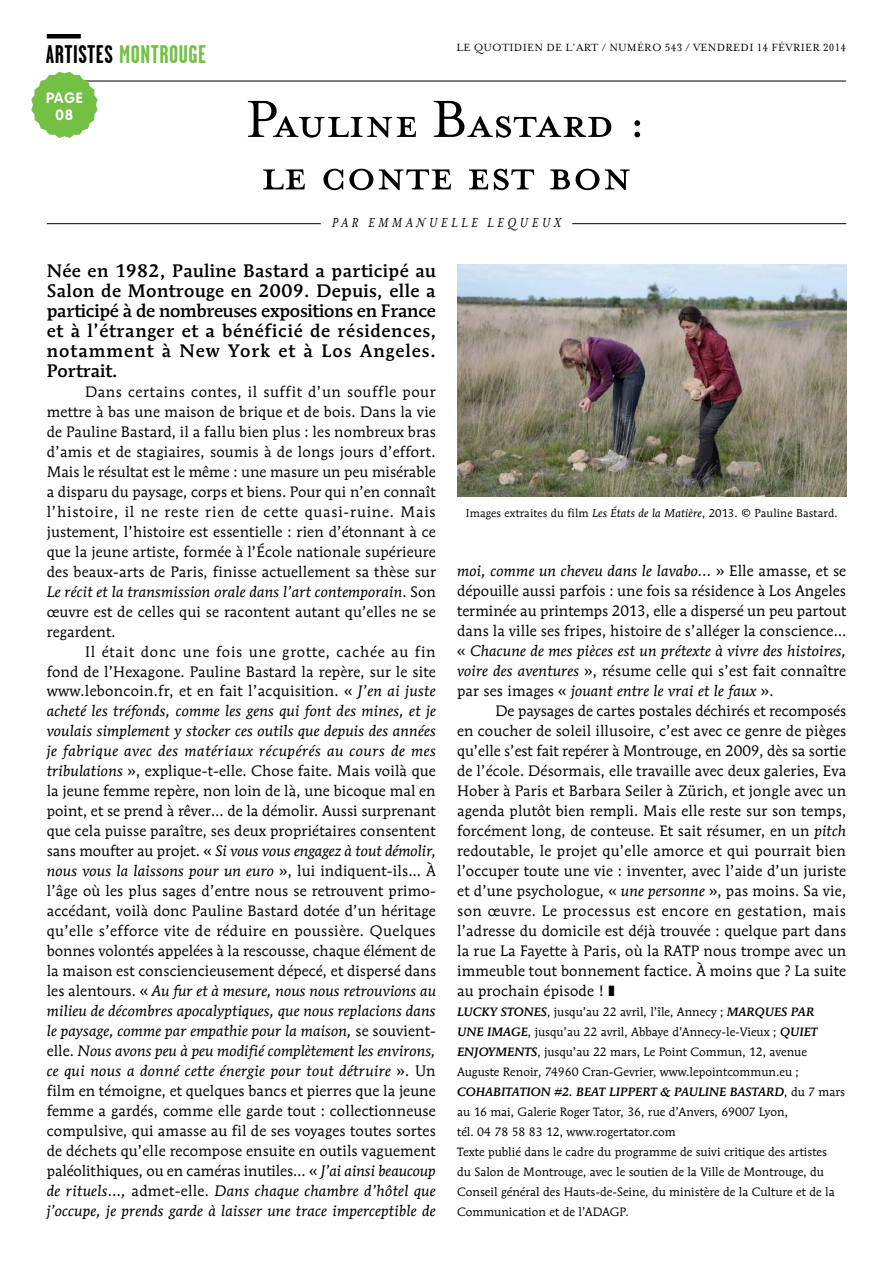
<style>
.page{position:relative;width:893px;height:1263px;background:#fff}
.page>*{position:absolute;margin:0;border:0;box-sizing:border-box;transform-origin:0 0}
.t1{font:60px/52.5px "Mrs Eaves Petite Caps";letter-spacing:-.01em;color:#000}
.t2{font:700 25.5px "Garage Gothic";letter-spacing:.02em;color:#73c044}
.t3{font:500 18px/20px "Mendoza Roman";letter-spacing:.05em;color:#000;text-align:justify}
.t4{font:15px/20px "Mendoza Roman";letter-spacing:.01em;color:#000;text-align:justify}
.t5{font:italic 15px "Mrs Eaves";letter-spacing:.36em;color:#000}
.t6{font:700 14.7px/16.5px "VAG Rounded";letter-spacing:.07em;color:#fff;text-align:center}
.t7{font:12px/20px "Mendoza Roman";color:#000}
.t8{font:12px "Mrs Eaves Roman";letter-spacing:.02em;color:#000}
.t9{font:italic 500 12px "Mendoza Roman";color:#000}
.t10{font:11.25px "Mendoza Roman";letter-spacing:.01em;color:#000}
.s1{color:#000}
.s2{font-family:"Mrs Eaves Petite Caps"}
.s3{font-style:italic}
.s4{font-weight:500;font-style:italic}
</style>
<div class="page">
<div style="left:47px;top:34px;width:34px;height:5px;background:#000"></div>
<hr style="left:47px;top:81px;width:799px;height:1px;background:#000">
<svg style="left:31px;top:72px;width:67px;height:66px"></svg>
<hr style="left:47px;top:223px;width:799px;height:1px;background:#000">
<div style="left:321px;top:216px;width:251px;height:13px;background:#fff"></div>
<img style="left:457px;top:264px;width:389px;height:233px">
<h2 class="t2" style="left:46px;top:41px;width:162px"><span class="s1">ARTISTES</span> MONTROUGE</h2>
<p class="t8" style="left:456px;top:41px;width:391px">LE QUOTIDIEN DE L’ART / NUMÉRO <span class="s2">543</span> / VENDREDI <span class="s2">14</span> FÉVRIER <span class="s2">2014</span></p>
<p class="t6" style="left:46px;top:90px;width:38px">page<br>08</p>
<h1 class="t1" style="left:246px;top:94px;width:403px">Pauline Bastard : le conte est bon</h1>
<p class="t5" style="left:332px;top:214px;width:49px">PAR EMM</p>
<p class="t5" style="left:406px;top:214px;width:154px">ANUELL E LEQUEUX</p>
<p class="t3" style="left:47px;top:260px;width:391px">Née en 1982, Pauline Bastard a participé au Salon de Montrouge en 2009. Depuis, elle a participé à de nombreuses expositions en France et à l’étranger et a bénéficié de résidences, notamment à New York et à Los Angeles.<br>Portrait.</p>
<p class="t4" style="left:47px;top:381px;width:391px;text-indent:38px">Dans certains contes, il suffit d’un souffle pour mettre à bas une maison de brique et de bois. Dans la vie de Pauline Bastard, il a fallu bien plus : les nombreux bras d’amis et de stagiaires, soumis à de longs jours d’effort.<br>Mais le résultat est le même : une masure un peu misérable a disparu du paysage, corps et biens. Pour qui n’en connaît l’histoire, il ne reste rien de cette quasi-ruine. Mais justement, l’histoire est essentielle : rien d’étonnant à ce que la jeune artiste, formée à l’École nationale supérieure des beaux-arts de Paris, finisse actuellement sa thèse sur <span class="s3">Le récit et la transmission orale dans l’art contemporain</span>. Son œuvre est de celles qui se racontent autant qu’elles ne se regardent.</p>
<p class="t4" style="left:47px;top:641px;width:391px;text-indent:38px">Il était donc une fois une grotte, cachée au fin fond de l’Hexagone. Pauline Bastard la repère, sur le site www.leboncoin.fr, et en fait l’acquisition. « <span class="s3">J’en ai juste acheté les tréfonds, comme les gens qui font des mines, et je voulais simplement y stocker ces outils que depuis des années je fabrique avec des matériaux récupérés au cours de mes tribulations</span> », explique-t-elle. Chose faite. Mais voilà que la jeune femme repère, non loin de là, une bicoque mal en point, et se prend à rêver… de la démolir. Aussi surprenant que cela puisse paraître, ses deux propriétaires consentent sans moufter au projet. « <span class="s3">Si vous vous engagez à tout démolir, nous vous la laissons pour un euro</span> », lui indiquent-ils… À l’âge où les plus sages d’entre nous se retrouvent primo&shy;accédant, voilà donc Pauline Bastard dotée d’un héritage qu’elle s’efforce vite de réduire en poussière. Quelques bonnes volontés appelées à la rescousse, chaque élément de la maison est consciencieusement dépecé, et dispersé dans les alentours. « <span class="s3">Au fur et à mesure, nous nous retrouvions au milieu de décombres apocalyptiques, que nous replacions dans le paysage, comme par empathie pour la maison,</span> se souvient&shy;elle. <span class="s3">Nous avons peu à peu modifié complètement les environs, ce qui nous a donné cette énergie pour tout détruire</span> ». Un film en témoigne, et quelques bancs et pierres que la jeune femme a gardés, comme elle garde tout : collectionneuse compulsive, qui amasse au fil de ses voyages toutes sortes de déchets qu’elle recompose ensuite en outils vaguement paléolithiques, ou en caméras inutiles… « <span class="s3">J’ai ainsi beaucoup de rituels…,</span> admet-elle. <span class="s3">Dans chaque chambre d’hôtel que j’occupe, je prends garde à laisser une trace imperceptible de</span></p>
<p class="t10" style="left:466px;top:506px;width:373px">Images extraites du film <span class="s3">Les états de la Matière</span>, 2013. © Pauline Bastard.</p>
<p class="t4" style="left:457px;top:561px;width:391px"><span class="s3">moi, comme un cheveu dans le lavabo…</span> » Elle amasse, et se dépouille aussi parfois : une fois sa résidence à Los Angeles terminée au printemps 2013, elle a dispersé un peu partout dans la ville ses fripes, histoire de s’alléger la conscience… « <span class="s3">Chacune de mes pièces est un prétexte à vivre des histoires, voire des aventures</span> », résume celle qui s’est fait connaître par ses images « <span class="s3">jouant entre le vrai et le faux</span> ».</p>
<p class="t4" style="left:457px;top:701px;width:391px;text-indent:38px">De paysages de cartes postales déchirés et recomposés en coucher de soleil illusoire, c’est avec ce genre de pièges qu’elle s’est fait repérer à Montrouge, en 2009, dès sa sortie de l’école. Désormais, elle travaille avec deux galeries, Eva Hober à Paris et Barbara Seiler à Zürich, et jongle avec un agenda plutôt bien rempli. Mais elle reste sur son temps, forcément long, de conteuse. Et sait résumer, en un <span class="s3">pitch </span>redoutable, le projet qu’elle amorce et qui pourrait bien l’occuper toute une vie : inventer, avec l’aide d’un juriste et d’une psychologue, « <span class="s3">une personne</span> », pas moins. Sa vie, son œuvre. Le processus est encore en gestation, mais l’adresse du domicile est déjà trouvée : quelque part dans la rue La Fayette à Paris, où la RATP nous trompe avec un immeuble tout bonnement factice. À moins que ? La suite au prochain épisode ! ❚</p>
<p class="t9" style="left:457px;top:1005px;width:76px">LUCKY STONES</p>
<p class="t7" style="left:457px;top:1002px;width:358px;text-indent:90px">, jusqu’au 22 avril, l’île, Annecy ; <span class="s4">MARQUES PAR<br>UNE IMAGE</span>, jusqu’au 22 avril, Abbaye d’Annecy-le-Vieux ; <span class="s4">QUIET<br>ENJOYMENTS</span></p>
<p class="t7" style="left:457px;top:1042px;width:351px;text-indent:80px">, jusqu’au 22 mars, Le Point Commun, 12, avenue<br>Auguste Renoir, 74960 Cran-Gevrier, www.lepointcommun.eu ;</p>
<p class="t9" style="left:457px;top:1085px;width:226px">COHABITATION #2. BEAT LIPPERT &amp; PAUL</p>
<p class="t7" style="left:457px;top:1082px;width:389px;text-indent:248px"><span class="s4">INE BASTARD</span>, du 7 mars au 16 mai, Galerie Roger Tator, 36, rue d’Anvers, 69007 Lyon,<br>tél. 04 78 58 83 12, www.rogertator.com<br>Texte publié dans le cadre du programme de suivi critique des artistes<br>du Salon de Montrouge, avec le soutien de la Ville de Montrouge, du Conseil général des Hauts-de-Seine, du ministère de la Culture et de la Communication et de l’ADAGP.</p>
</div>
